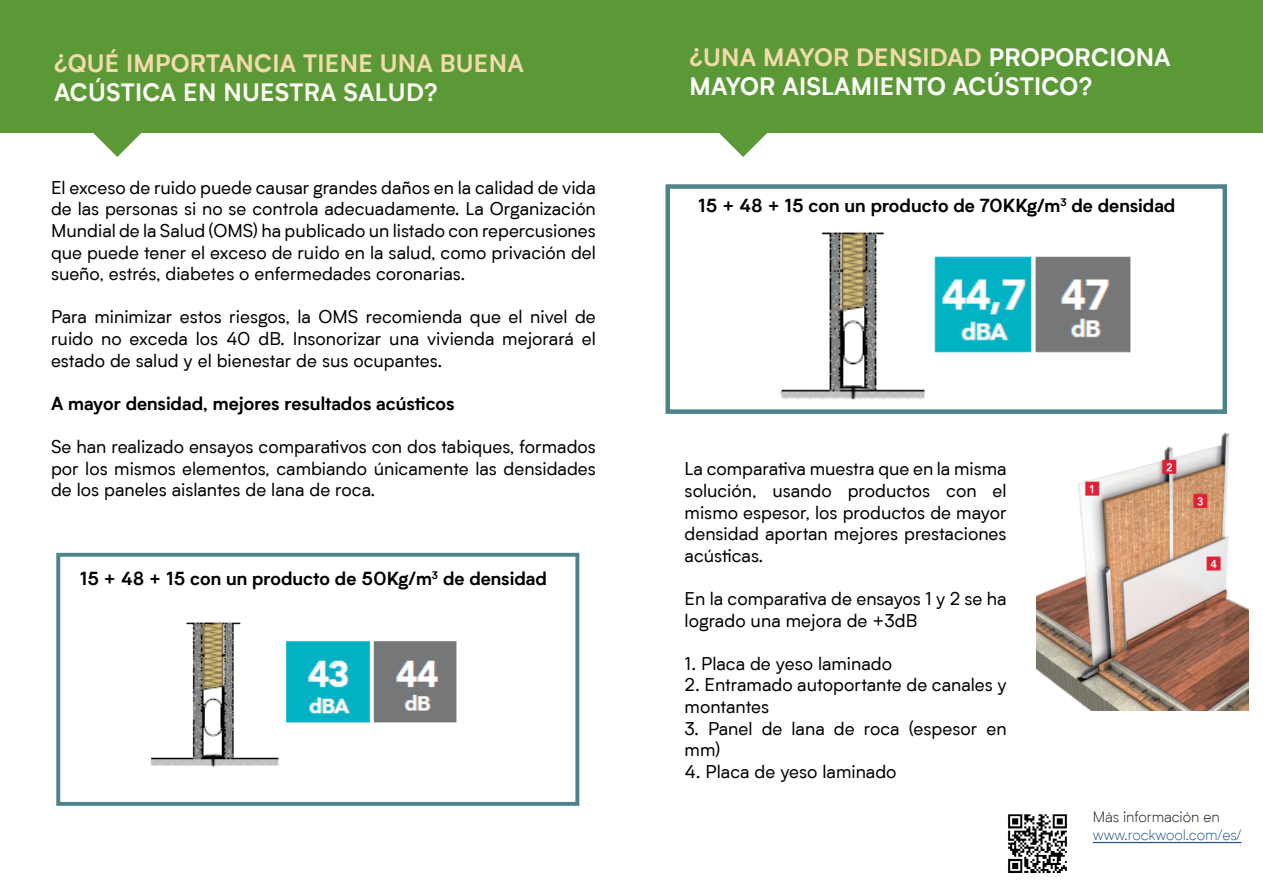
<style>
.page{position:relative;width:1263px;height:893px;background:#fff}
.page>*{position:absolute;margin:0;border:0;box-sizing:border-box;transform-origin:0 0}
.t1{font:700 24px/28.8px "Biotif";letter-spacing:.01em;color:#fff}
.t2{font:700 24px "Biotif";letter-spacing:.01em;color:#f2daab}
.t3{font:700 24px "Biotif";letter-spacing:.01em;color:#fcfdf5}
.t4{font:18px/21.6px "Biotif";color:#000;text-align:justify}
.t5{font:700 18px "Biotif";color:#000}
.t6{font:300 15px "Biotif";letter-spacing:-.01em;color:#1f548a}
.t7{font:300 15px "Biotif";letter-spacing:-.01em;color:#121212}
.s1{color:#f2daab}
</style>
<div class="page">
<div style="left:56px;top:553px;width:523px;height:253px;border:4px solid #4f828a"></div>
<div style="left:665px;top:184px;width:562px;height:230px;border:4px solid #4f828a"></div>
<div style="left:0;top:0;width:1263px;height:133px;background:#5b9836"></div>
<svg style="left:93px;top:133px;width:48px;height:24px"></svg>
<svg style="left:719px;top:133px;width:48px;height:24px"></svg>
<hr style="left:1093px;top:842px;width:148px;height:1px;background:#1f548a">
<img style="left:1008px;top:814px;width:59px;height:59px">
<img style="left:1036px;top:432px;width:213px;height:278px">
<img style="left:150px;top:621px;width:307px;height:147px">
<img style="left:780px;top:232px;width:351px;height:167px">
<h1 class="t2" style="left:54px;top:45px;width:471px">¿QUÉ IMPORTANCIA TIENE UNA BUENA</h1>
<h1 class="t3" style="left:54px;top:74px;width:385px">ACÚSTICA EN NUESTRA SALUD?</h1>
<p class="t4" style="left:51px;top:176px;width:546px">El exceso de ruido puede causar grandes daños en la calidad de vida de las personas si no se controla adecuadamente. La Organización Mundial de la Salud (OMS) ha publicado un listado con repercusiones que puede tener el exceso de ruido en la salud, como privación del sueño, estrés, diabetes o enfermedades coronarias.</p>
<p class="t4" style="left:51px;top:305px;width:546px">Para minimizar estos riesgos, la OMS recomienda que el nivel de ruido no exceda los 40 dB. Insonorizar una vivienda mejorará el estado de salud y el bienestar de sus ocupantes.</p>
<p class="t5" style="left:51px;top:390px;width:405px">A mayor densidad, mejores resultados acústicos</p>
<p class="t4" style="left:51px;top:435px;width:546px">Se han realizado ensayos comparativos con dos tabiques, formados por los mismos elementos, cambiando únicamente las densidades de los paneles aislantes de lana de roca.</p>
<p class="t5" style="left:80px;top:565px;width:469px">15 + 48 + 15 con un producto de 50Kg/m<sup>3</sup> de densidad</p>
<h1 class="t1" style="left:689px;top:41px;width:483px"><span class="s1">¿UNA MAYOR DENSIDAD</span> PROPORCIONA<br>MAYOR AISLAMIENTO ACÚSTICO?</h1>
<p class="t5" style="left:698px;top:192px;width:479px">15 + 48 + 15 con un producto de 70KKg/m<sup>3</sup> de densidad</p>
<p class="t4" style="left:685px;top:457px;width:323px">La comparativa muestra que en la misma solución, usando productos con el mismo espesor, los productos de mayor densidad aportan mejores prestaciones acústicas.</p>
<p class="t4" style="left:685px;top:587px;width:323px">En la comparativa de ensayos 1 y 2 se ha logrado una mejora de +3dB</p>
<p class="t4" style="left:685px;top:652px;width:209px">1. Placa de yeso laminado</p>
<p class="t4" style="left:685px;top:673px;width:323px">2. Entramado autoportante de canales y montantes</p>
<p class="t4" style="left:685px;top:717px;width:323px">3. Panel de lana de roca (espesor en mm)</p>
<p class="t4" style="left:685px;top:760px;width:213px">4. Placa de yeso laminado</p>
<p class="t7" style="left:1093px;top:807px;width:128px">Más información en</p>
<p class="t6" style="left:1093px;top:825px;width:150px">www.rockwool.com/es/</p>
</div>
